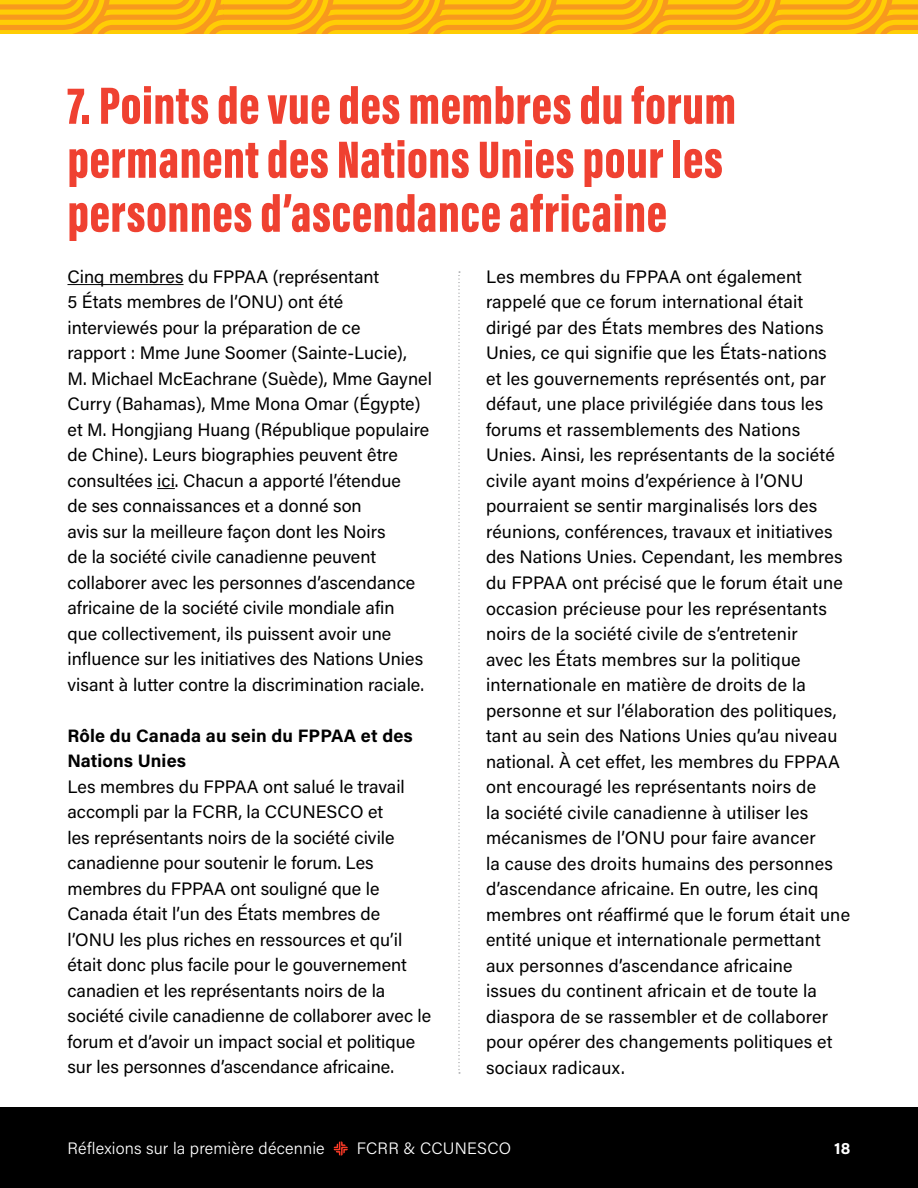
<style>
.page{position:relative;width:918px;height:1188px;background:#fff}
.page>*{position:absolute;margin:0;border:0;box-sizing:border-box;transform-origin:0 0}
.t1{font:900 54px/54px "Acumin Pro Extra Cond";letter-spacing:.01em;color:#ef4131}
.t2{font:18px/25.5px "Acumin Pro";letter-spacing:.005em;color:#000}
.t3{font:700 18px/25.5px "Acumin Pro";letter-spacing:.01em;color:#000}
.t4{font:300 16.5px "Acumin Pro";letter-spacing:.01em;color:#fff}
.t5{font:700 16.5px "Acumin Pro";color:#fff}
</style>
<div class="page">
<div style="left:0;top:1107px;width:918px;height:81px;background:#000"></div>
<svg style="left:334px;top:1142px;width:14px;height:14px"></svg>
<svg style="left:0;top:0;width:918px;height:34px;background:#fbb410"></svg>
<svg style="left:458px;top:272px;width:2px;height:802px"></svg>
<hr style="left:68px;top:284px;width:116px;height:1px;background:#000">
<svg style="left:157px;top:488px;width:18px;height:1px"></svg>
<h1 class="t1" style="left:68px;top:78px;width:670px">7. Points de vue des membres du forum permanent des Nations Unies pour les personnes d’ascendance africaine</h1>
<p class="t2" style="left:68px;top:263px;width:366px">Cinq membres du FPPAA (représentant<br>5 États membres de l’ONU) ont été interviewés pour la préparation de ce<br>rapport : Mme June Soomer (Sainte-Lucie),<br>M. Michael McEachrane (Suède), Mme Gaynel Curry (Bahamas), Mme Mona Omar (Égypte) et M. Hongjiang Huang (République populaire de Chine). Leurs biographies peuvent être consultées ici. Chacun a apporté l’étendue<br>de ses connaissances et a donné son<br>avis sur la meilleure façon dont les Noirs<br>de la société civile canadienne peuvent collaborer avec les personnes d’ascendance africaine de la société civile mondiale afin<br>que collectivement, ils puissent avoir une influence sur les initiatives des Nations Unies visant à lutter contre la discrimination raciale.</p>
<p class="t3" style="left:68px;top:722px;width:347px">Rôle du Canada au sein du FPPAA et des<br>Nations Unies</p>
<p class="t2" style="left:68px;top:773px;width:365px">Les membres du FPPAA ont salué le travail accompli par la FCRR, la CCUNESCO et<br>les représentants noirs de la société civile canadienne pour soutenir le forum. Les membres du FPPAA ont souligné que le Canada était l’un des États membres de l’ONU les plus riches en ressources et qu’il était donc plus facile pour le gouvernement canadien et les représentants noirs de la société civile canadienne de collaborer avec le forum et d’avoir un impact social et politique sur les personnes d’ascendance africaine.</p>
<p class="t2" style="left:486px;top:263px;width:366px">Les membres du FPPAA ont également rappelé que ce forum international était dirigé par des États membres des Nations Unies, ce qui signifie que les États-nations<br>et les gouvernements représentés ont, par défaut, une place privilégiée dans tous les forums et rassemblements des Nations Unies. Ainsi, les représentants de la société civile ayant moins d’expérience à l’ONU pourraient se sentir marginalisés lors des réunions, conférences, travaux et initiatives des Nations Unies. Cependant, les membres du FPPAA ont précisé que le forum était une occasion précieuse pour les représentants noirs de la société civile de s’entretenir<br>avec les États membres sur la politique internationale en matière de droits de la personne et sur l’élaboration des politiques, tant au sein des Nations Unies qu’au niveau national. À cet effet, les membres du FPPAA ont encouragé les représentants noirs de<br>la société civile canadienne à utiliser les mécanismes de l’ONU pour faire avancer<br>la cause des droits humains des personnes d’ascendance africaine. En outre, les cinq membres ont réaffirmé que le forum était une entité unique et internationale permettant aux personnes d’ascendance africaine<br>issues du continent africain et de toute la diaspora de se rassembler et de collaborer pour opérer des changements politiques et sociaux radicaux.</p>
<p class="t4" style="left:68px;top:1137px;width:259px">Réflexions sur la première décennie</p>
<p class="t4" style="left:357px;top:1137px;width:156px">FCRR &amp; CCUNESCO</p>
<p class="t5" style="left:834px;top:1136px;width:18px">18</p>
</div>
